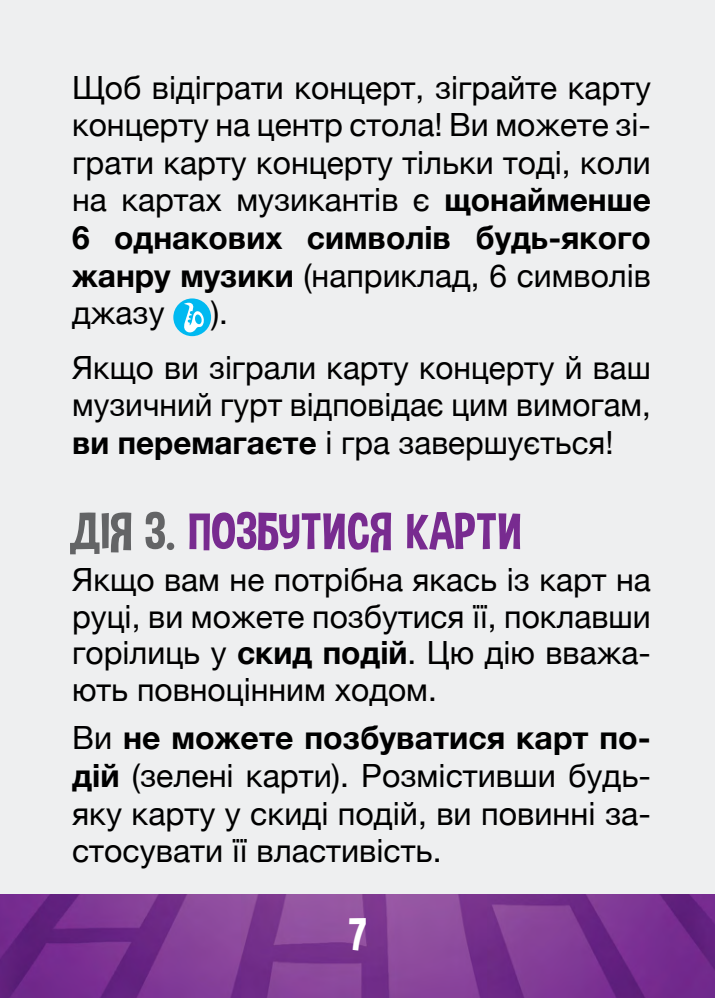
<style>
.page{position:relative;width:715px;height:998px;background:#fff}
.page>*{position:absolute;margin:0;border:0;box-sizing:border-box;transform-origin:0 0}
.t1{font:52px "Dimbo Russian";color:#782b90}
.t2{font:48px "Dimbo Russian";color:#fff}
.t3{font:32px/37.6px "Helvetica Neue";color:#000;text-align:justify}
.s1{font-weight:700}
.s2{color:#636466}
</style>
<div class="page">
<div style="left:0;top:0;width:714px;height:998px;background:#eeeff0"></div>
<img style="left:1px;top:894px;width:713px;height:104px">
<img style="left:0;top:894px;width:1px;height:104px">
<div style="left:173px;top:298px;width:38px;height:38px;background:#00b9f1;border-radius:50%"></div>
<svg style="left:184px;top:301px;width:20px;height:32px"></svg>
<p class="t3" style="left:72px;top:70px;width:580px">Щоб відіграти концерт, зіграйте карту концерту на центр стола! Ви можете зі&shy;грати карту концерту тільки тоді, коли на картах музикантів є <span class="s1">щонайменше 6 однакових символів будь-якого жанру музики</span> (наприклад, 6 символів джазу</p>
<p class="t3" style="left:72px;top:287px;width:580px;line-height:54.4px;text-indent:139px">).<br>Якщо ви зіграли карту концерту й ваш</p>
<p class="t3" style="left:72px;top:388px;width:580px">музичний гурт відповідає цим вимогам, <span class="s1">ви перемагаєте</span> і гра завершується!</p>
<h1 class="t1" style="left:72px;top:501px;width:451px"><span class="s2">ДІЯ 3.</span> ПОЗБУТИСЯ КАРТИ</h1>
<p class="t3" style="left:72px;top:564px;width:580px;line-height:36.4px">Якщо вам не потрібна якась із карт на руці, ви можете позбутися її, поклавши горілиць у <span class="s1">скид подій</span>. Цю дію вважа&shy;ють повноцінним ходом.</p>
<p class="t3" style="left:72px;top:721px;width:580px">Ви <span class="s1">не можете позбуватися карт по&shy;дій</span> (зелені карти). Розмістивши будь&shy;яку карту у скиді подій, ви повинні за&shy;стосувати її властивість.</p>
<h2 class="t2" style="left:347px;top:908px;width:21px">7</h2>
</div>
